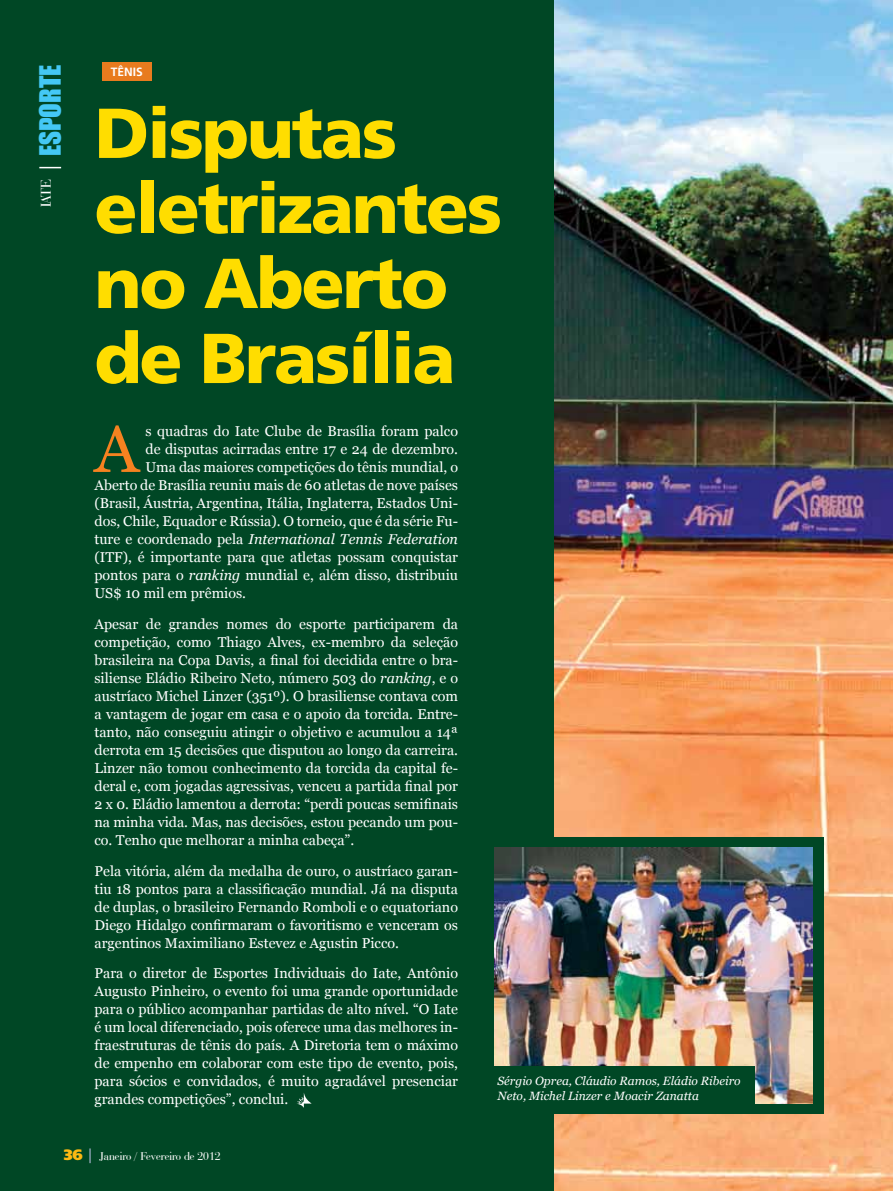
<style>
.page{position:relative;width:893px;height:1191px;background:#fff}
.page>*{position:absolute;margin:0;border:0;box-sizing:border-box;transform-origin:0 0}
.t1{font:900 70.5px/75px "Frutiger LT Std";letter-spacing:-.03em;color:#fd0}
.t2{font:66.15px "Georgia";color:#f58220}
.t3{font:27px "Impact";color:#44c8f5}
.t4{font:15px "Bauer Bodoni BT";color:#fff}
.t5{font:14.25px/18px "Georgia";color:#fff;text-align:justify}
.t6{font:italic 14.25px "Georgia";color:#fff}
.t7{font:italic 12px/14.4px "Georgia";color:#fff}
.t8{font:12px "Bauer Bodoni BT";color:#fff}
.t9{font:700 12px "Frutiger LT Std";color:#fff}
.s1{font-style:normal}
.s2{font-style:italic}
.s3{font-family:"Frutiger LT Std";font-weight:900;font-size:15px;color:#fdb913}
</style>
<div class="page">
<img style="left:553px;top:0;width:340px;height:1191px">
<div style="left:0;top:0;width:553px;height:1191px;background:#004725"></div>
<svg style="left:39px;top:167px;width:22px;height:1px"></svg>
<div style="left:483px;top:837px;width:341px;height:276px;background:#004725"></div>
<div style="left:102px;top:62px;width:49px;height:19px;background:#e87b1e"></div>
<svg style="left:89px;top:1148px;width:2px;height:15px"></svg>
<img style="left:494px;top:848px;width:319px;height:255px">
<div style="left:494px;top:1067px;width:261px;height:39px;background:#004725"></div>
<svg style="left:297px;top:1093px;width:15px;height:14px"></svg>
<h3 class="t3" style="left:29px;top:156px;width:93px;rotate:-90deg">esporte</h3>
<p class="t4" style="left:37px;top:207px;width:29px;rotate:-90deg">iate</p>
<p class="t9" style="left:111px;top:65px;width:34px">tÊnis</p>
<h1 class="t1" style="left:94px;top:96px;width:409px">Disputas eletrizantes no Aberto de Brasília</h1>
<h2 class="t2" style="left:94px;top:409px;width:46px">A</h2>
<p class="t5" style="left:146px;top:422px;width:314px">s quadras do Iate Clube de Brasília foram palco</p>
<p class="t5" style="left:146px;top:440px;width:314px">de disputas acirradas entre 17 e 24 de dezembro.</p>
<p class="t5" style="left:146px;top:458px;width:314px">Uma das maiores competições do tênis mundial, o</p>
<p class="t5" style="left:94px;top:476px;width:365px">Aberto de Brasília reuniu mais de 60 atletas de nove países</p>
<p class="t5" style="left:94px;top:494px;width:365px">(Brasil, Áustria, Argentina, Itália, Inglaterra, Estados Uni-</p>
<p class="t5" style="left:94px;top:512px;width:365px">dos, Chile, Equador e Rússia). O torneio, que é da série Fu-</p>
<p class="t6" style="left:94px;top:530px;width:365px"><span class="s1">ture e coordenado pela</span> International Tennis Federation</p>
<p class="t5" style="left:94px;top:548px;width:365px">(ITF), é importante para que atletas possam conquistar</p>
<p class="t5" style="left:94px;top:566px;width:365px">pontos para o <span class="s2">ranking</span> mundial e, além disso, distribuiu</p>
<p class="t5" style="left:94px;top:584px;width:153px">US$ 10 mil em prêmios.</p>
<p class="t5" style="left:94px;top:615px;width:365px">Apesar de grandes nomes do esporte participarem da competição, como Thiago Alves, ex-membro da seleção brasileira na Copa Davis, a final foi decidida entre o bra&shy;siliense Eládio Ribeiro Neto, número 503 do <span class="s2">ranking</span>, e o austríaco Michel Linzer (351º). O brasiliense contava com a vantagem de jogar em casa e o apoio da torcida. Entre&shy;tanto, não conseguiu atingir o objetivo e acumulou a 14ª derrota em 15 decisões que disputou ao longo da carreira.<br>Linzer não tomou conhecimento da torcida da capital fe&shy;deral e, com jogadas agressivas, venceu a partida final por 2 x 0. Eládio lamentou a derrota: “perdi poucas semifinais na minha vida. Mas, nas decisões, estou pecando um pou&shy;co. Tenho que melhorar a minha cabeça”.</p>
<p class="t5" style="left:94px;top:862px;width:365px">Pela vitória, além da medalha de ouro, o austríaco garan&shy;tiu 18 pontos para a classificação mundial. Já na disputa de duplas, o brasileiro Fernando Romboli e o equatoriano Diego Hidalgo confirmaram o favoritismo e venceram os argentinos Maximiliano Estevez e Agustin Picco.</p>
<p class="t5" style="left:94px;top:964px;width:365px">Para o diretor de Esportes Individuais do Iate, Antônio Augusto Pinheiro, o evento foi uma grande oportunidade para o público acompanhar partidas de alto nível. “O Iate é um local diferenciado, pois oferece uma das melhores in&shy;fraestruturas de tênis do país. A Diretoria tem o máximo de empenho em colaborar com este tipo de evento, pois, para sócios e convidados, é muito agradável presenciar grandes competições”, conclui.</p>
<p class="t7" style="left:497px;top:1074px;width:245px">Sérgio Oprea, Cláudio Ramos, Eládio Ribeiro<br>Neto, Michel Linzer e Moacir Zanatta</p>
<p class="t8" style="left:64px;top:1148px;width:158px"><span class="s3">36</span> Janeiro / Fevereiro de 2012</p>
</div>
